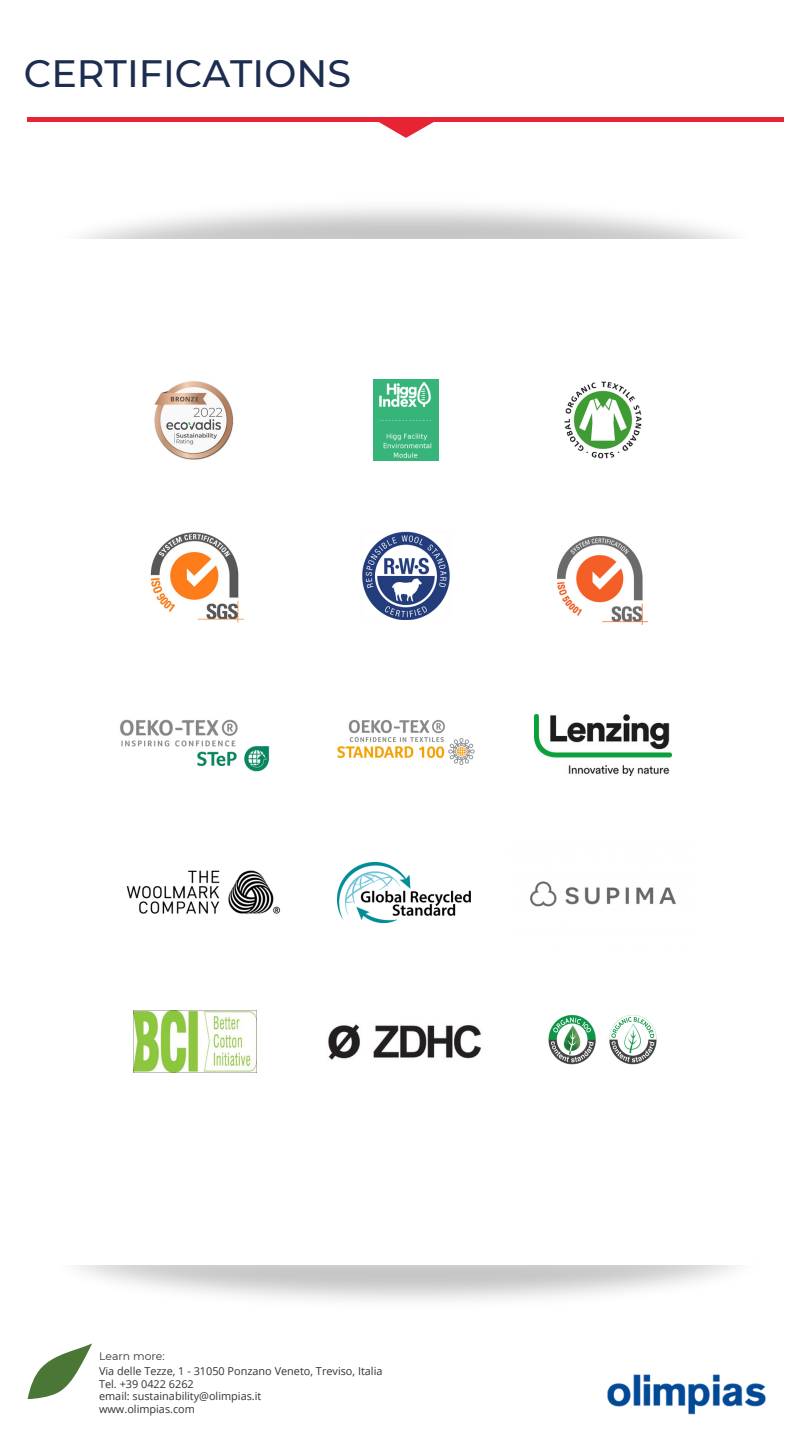
<style>
.page{position:relative;width:810px;height:1440px;background:#fff}
.page>*{position:absolute;margin:0;border:0;box-sizing:border-box;transform-origin:0 0}
.t1{font:500 38.1px "Montserrat";color:#1d2d50}
.t2{font:10.9px/12.8px "Open Sans";color:#333}
.t3{font:10.9px "Montserrat";color:#333}
</style>
<div class="page">
<hr style="left:28px;top:117px;width:756px;height:4px;background:#e72433">
<svg style="left:370px;top:121px;width:72px;height:17px"></svg>
<img style="left:133px;top:1011px;width:123px;height:61px">
<img style="left:564px;top:381px;width:78px;height:78px">
<img style="left:155px;top:381px;width:79px;height:79px">
<img style="left:338px;top:862px;width:132px;height:61px">
<img style="left:373px;top:380px;width:66px;height:80px">
<img style="left:120px;top:719px;width:150px;height:53px">
<img style="left:150px;top:532px;width:94px;height:91px">
<img style="left:534px;top:714px;width:138px;height:61px">
<img style="left:548px;top:1014px;width:109px;height:51px">
<img style="left:337px;top:719px;width:138px;height:47px">
<img style="left:328px;top:1024px;width:153px;height:36px">
<img style="left:558px;top:536px;width:90px;height:89px">
<img style="left:529px;top:881px;width:147px;height:26px">
<img style="left:126px;top:870px;width:154px;height:44px">
<img style="left:362px;top:531px;width:88px;height:89px">
<svg style="left:28px;top:1343px;width:64px;height:56px"></svg>
<img style="left:607px;top:1374px;width:159px;height:41px">
<p class="t1" style="left:24px;top:50px;width:329px">CERTIFICATIONS</p>
<p class="t3" style="left:99px;top:1350px;width:67px">Learn more:</p>
<p class="t2" style="left:99px;top:1364px;width:285px">Via delle Tezze, 1 - 31050 Ponzano Veneto, Treviso, Italia<br>Tel. +39 0422 6262</p>
<p class="t2" style="left:99px;top:1390px;width:164px">email: sustainability@olimpias.it</p>
<p class="t2" style="left:99px;top:1402px;width:97px">www.olimpias.com</p>
</div>
